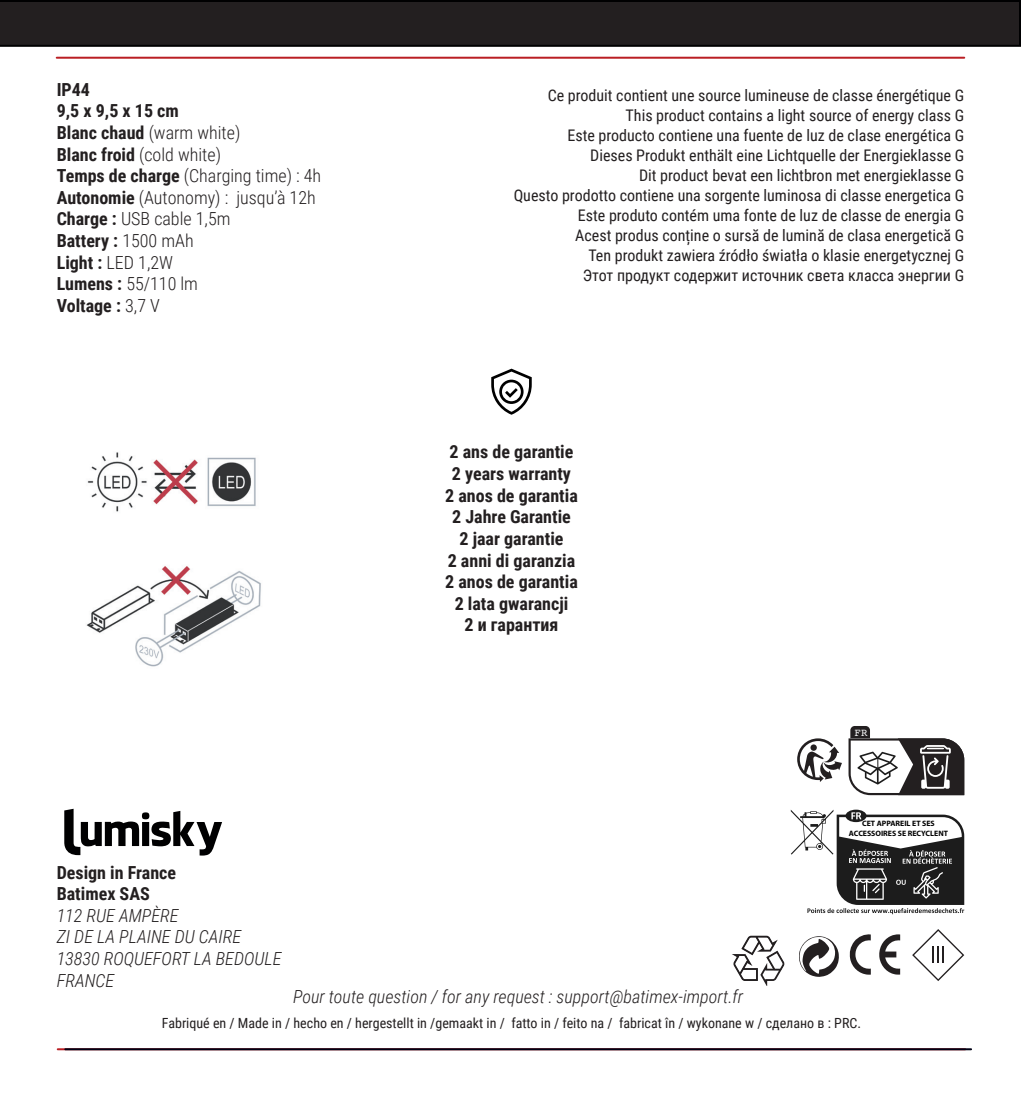
<style>
.page{position:relative;width:1021px;height:1106px;background:#fff}
.page>*{position:absolute;margin:0;border:0;box-sizing:border-box;transform-origin:0 0}
.t1{font:700 18px "Roboto Condensed";color:#231f20}
.t2{font:300 18px "Roboto Condensed";color:#231f20}
.t3{font:italic 300 18px "Roboto Condensed";color:#231f20}
.t4{font:16px "Roboto Condensed";color:#231f20}
.t5{font:14px "Roboto Condensed";color:#231f20}
.t6{font:10.8px "Courier";color:#fff}
.t7{font:700 7.8px/9.4px "Myriad Pro";color:#000;text-align:center}
.s1{font-weight:700}
.s2{font-weight:300}
</style>
<div class="page">
<hr style="left:57px;top:57px;width:907px;height:2px;background:#ba1f24">
<hr style="left:58px;top:1048px;width:907px;height:2px;background:#ba1f24">
<svg style="left:912px;top:929px;width:52px;height:52px"></svg>
<svg style="left:491px;top:369px;width:40px;height:46px"></svg>
<svg style="left:879px;top:934px;width:21px;height:40px"></svg>
<svg style="left:849px;top:934px;width:21px;height:40px"></svg>
<svg style="left:799px;top:936px;width:39px;height:41px"></svg>
<svg style="left:732px;top:935px;width:52px;height:50px"></svg>
<img style="left:87px;top:452px;width:169px;height:60px">
<img style="left:86px;top:566px;width:175px;height:101px">
<svg style="left:790px;top:809px;width:174px;height:105px"></svg>
<svg style="left:797px;top:738px;width:45px;height:44px"></svg>
<svg style="left:848px;top:726px;width:116px;height:69px"></svg>
<svg style="left:64px;top:808px;width:158px;height:47px"></svg>
<svg style="left:0;top:0;width:1020px;height:47px;background:#201d1e"></svg>
<hr style="left:65px;top:1048px;width:906px;height:2px;background:#000115">
<p class="t1" style="left:57px;top:77px;width:35px">IP44</p>
<p class="t1" style="left:57px;top:98px;width:124px">9,5 x 9,5 x 15 cm</p>
<p class="t2" style="left:57px;top:120px;width:185px"><span class="s1">Blanc chaud</span> (warm white)</p>
<p class="t2" style="left:57px;top:141px;width:166px"><span class="s1">Blanc froid</span> (cold white)</p>
<p class="t2" style="left:57px;top:163px;width:266px"><span class="s1">Temps de charge</span> (Charging time) : 4h</p>
<p class="t2" style="left:57px;top:185px;width:260px"><span class="s1">Autonomie</span> (Autonomy) : jusqu’à 12h</p>
<p class="t2" style="left:57px;top:206px;width:175px"><span class="s1">Charge :</span> USB cable 1,5m</p>
<p class="t1" style="left:57px;top:228px;width:138px">Battery : <span class="s2">1500 mAh</span></p>
<p class="t2" style="left:57px;top:249px;width:118px"><span class="s1">Light :</span> LED 1,2W</p>
<p class="t2" style="left:57px;top:271px;width:143px"><span class="s1">Lumens :</span> 55/110 lm</p>
<p class="t1" style="left:57px;top:293px;width:105px">Voltage : <span class="s2">3,7 V</span></p>
<p class="t1" style="left:57px;top:859px;width:121px">Design in France</p>
<p class="t1" style="left:57px;top:881px;width:95px">Batimex SAS</p>
<p class="t3" style="left:57px;top:902px;width:123px">112 RUE AMPÈRE</p>
<p class="t3" style="left:57px;top:924px;width:186px">ZI DE LA PLAINE DU CAIRE</p>
<p class="t3" style="left:57px;top:946px;width:226px">13830 ROQUEFORT LA BEDOULE</p>
<p class="t3" style="left:57px;top:967px;width:59px">FRANCE</p>
<p class="t4" style="left:547px;top:84px;width:418px">Ce produit contient une source lumineuse de classe énergétique G</p>
<p class="t4" style="left:625px;top:104px;width:340px">This product contains a light source of energy class G</p>
<p class="t4" style="left:567px;top:124px;width:398px">Este producto contiene una fuente de luz de clase energética G</p>
<p class="t4" style="left:590px;top:144px;width:375px">Dieses Produkt enthält eine Lichtquelle der Energieklasse G</p>
<p class="t4" style="left:639px;top:164px;width:327px">Dit product bevat een lichtbron met energieklasse G</p>
<p class="t4" style="left:513px;top:184px;width:452px">Questo prodotto contiene una sorgente luminosa di classe energetica G</p>
<p class="t4" style="left:578px;top:204px;width:388px">Este produto contém uma fonte de luz de classe de energia G</p>
<p class="t4" style="left:575px;top:224px;width:390px">Acest produs conține o sursă de lumină de clasa energetică G</p>
<p class="t4" style="left:588px;top:244px;width:377px">Ten produkt zawiera źródło światła o klasie energetycznej G</p>
<p class="t4" style="left:583px;top:264px;width:383px">Этот продукт содержит источник света класса энергии G</p>
<p class="t1" style="left:449px;top:439px;width:125px">2 ans de garantie</p>
<p class="t1" style="left:452px;top:461px;width:120px">2 years warranty</p>
<p class="t1" style="left:445px;top:482px;width:134px">2 anos de garantia</p>
<p class="t1" style="left:452px;top:504px;width:120px">2 Jahre Garantie</p>
<p class="t1" style="left:459px;top:526px;width:105px">2 jaar garantie</p>
<p class="t1" style="left:448px;top:547px;width:129px">2 anni di garanzia</p>
<p class="t1" style="left:445px;top:569px;width:134px">2 anos de garantia</p>
<p class="t1" style="left:454px;top:590px;width:115px">2 lata gwarancji</p>
<p class="t1" style="left:464px;top:612px;width:95px">2 и гарантия</p>
<p class="t6" style="left:854px;top:724px;width:14px">FR</p>
<p class="t7" style="left:848px;top:818px;width:101px">CET APPAREIL ET SES<br>ACCESSOIRES SE RECYCLENT</p>
<p class="t3" style="left:293px;top:984px;width:452px">Pour toute question / for any request : support@batimex-import.fr</p>
<p class="t5" style="left:162px;top:1013px;width:700px">Fabriqué en / Made in / hecho en / hergestellt in /gemaakt in / fatto in / feito na / fabricat în / wykonane w / сделано в : PRC.</p>
</div>
